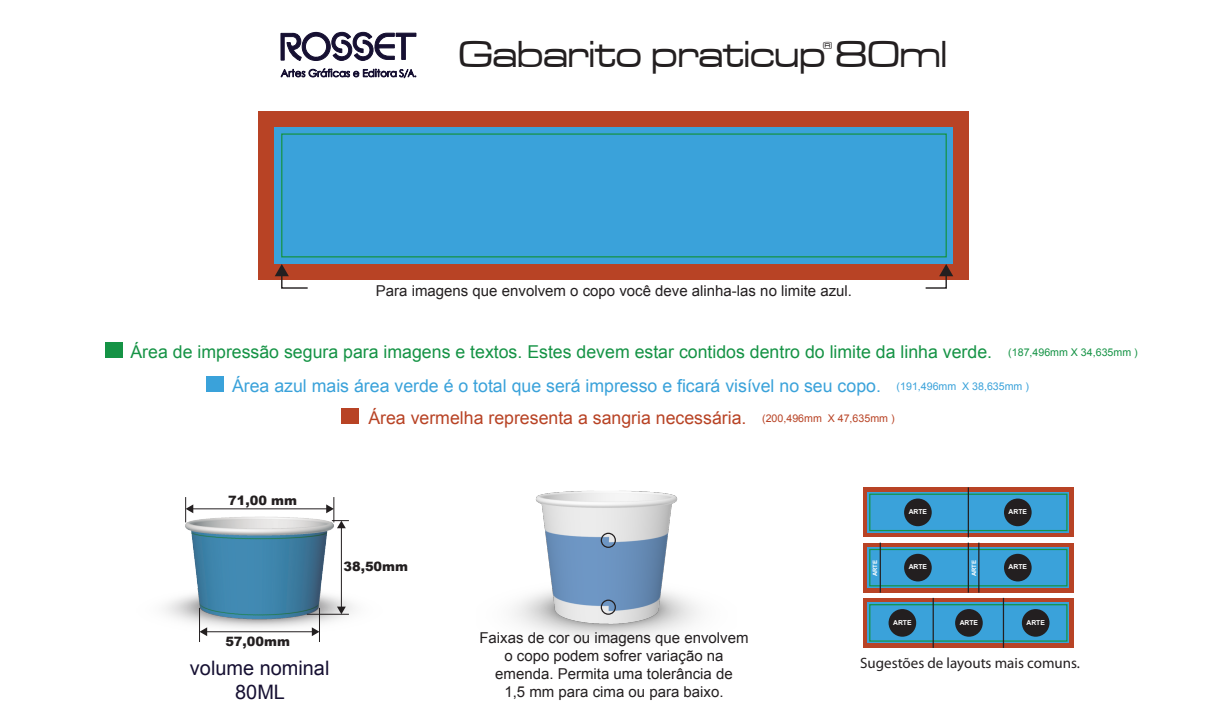
<style>
.page{position:relative;width:1228px;height:722px;background:#fff}
.page>*{position:absolute;margin:0;border:0;box-sizing:border-box;transform-origin:0 0}
.t1{font:38.88px "Microgramma D Medi Exte";color:#231f20}
.t2{font:19.88px/23.9px "Arial";color:#161032;text-align:center}
.t3{font:17.75px "Arial";color:#159345}
.t4{font:17.75px "Arial";color:#3aa2da}
.t5{font:17.75px "Arial";color:#b84325}
.t6{font:15px/18px "Arial";color:#231f20;text-align:center}
.t7{font:15px "Myriad Pro";color:#231f20}
.t8{font:900 12.88px "Arial";color:#231f20}
.t9{font:10.62px "Microgramma D Medi Exte";color:#231f20}
.t10{font:700 6.75px "Arial";color:#fff}
.t11{font:700 6px "Arial";color:#fff}
.s1{font-size:10.62px}
</style>
<div class="page">
<svg style="left:281px;top:32px;width:135px;height:29px"></svg>
<svg style="left:281px;top:69px;width:135px;height:9px"></svg>
<img style="left:164px;top:504px;width:190px;height:132px">
<hr style="left:319px;top:608px;width:1px;height:34px;background:#231f20">
<hr style="left:206px;top:631px;width:107px;height:1px;background:#231f20">
<svg style="left:200px;top:627px;width:7px;height:9px"></svg>
<svg style="left:312px;top:627px;width:7px;height:9px"></svg>
<hr style="left:199px;top:608px;width:1px;height:34px;background:#231f20">
<hr style="left:341px;top:527px;width:1px;height:81px;background:#231f20">
<svg style="left:337px;top:606px;width:9px;height:8px"></svg>
<hr style="left:307px;top:614px;width:42px;height:1px;background:#231f20">
<hr style="left:192px;top:508px;width:135px;height:1px;background:#231f20">
<svg style="left:185px;top:497px;width:8px;height:25px"></svg>
<svg style="left:326px;top:497px;width:23px;height:31px"></svg>
<div style="left:106px;top:342px;width:17px;height:16px;background:#159345"></div>
<div style="left:341px;top:408px;width:18px;height:16px;background:#b84325"></div>
<div style="left:206px;top:376px;width:18px;height:16px;background:#3aa2da"></div>
<div style="left:863px;top:487px;width:211px;height:50px;background:#b84325"></div>
<div style="left:868px;top:492px;width:201px;height:40px;background:#3aa2da"></div>
<div style="left:869px;top:493px;width:198px;height:38px;border:1px solid #159345"></div>
<hr style="left:968px;top:487px;width:1px;height:50px;background:#231f20">
<div style="left:863px;top:542px;width:211px;height:50px;background:#b84325"></div>
<div style="left:868px;top:547px;width:201px;height:41px;background:#3aa2da"></div>
<div style="left:869px;top:549px;width:198px;height:37px;border:1px solid #159345"></div>
<hr style="left:968px;top:542px;width:1px;height:50px;background:#231f20">
<hr style="left:978px;top:542px;width:1px;height:50px;background:#231f20">
<hr style="left:880px;top:542px;width:1px;height:50px;background:#231f20">
<div style="left:863px;top:598px;width:211px;height:50px;background:#b84325"></div>
<div style="left:868px;top:602px;width:201px;height:41px;background:#3aa2da"></div>
<div style="left:869px;top:604px;width:198px;height:37px;border:1px solid #159345"></div>
<hr style="left:933px;top:598px;width:1px;height:50px;background:#231f20">
<hr style="left:1003px;top:598px;width:1px;height:50px;background:#231f20">
<div style="left:904px;top:498px;width:28px;height:28px;background:#231f20;border-radius:50%"></div>
<div style="left:1004px;top:498px;width:28px;height:28px;background:#231f20;border-radius:50%"></div>
<div style="left:904px;top:554px;width:28px;height:27px;background:#231f20;border-radius:50%"></div>
<div style="left:1004px;top:554px;width:28px;height:27px;background:#231f20;border-radius:50%"></div>
<div style="left:889px;top:609px;width:27px;height:27px;background:#231f20;border-radius:50%"></div>
<div style="left:955px;top:609px;width:28px;height:27px;background:#231f20;border-radius:50%"></div>
<div style="left:1022px;top:609px;width:27px;height:27px;background:#231f20;border-radius:50%"></div>
<img style="left:514px;top:490px;width:185px;height:149px">
<div style="left:601px;top:532px;width:15px;height:16px;border:1px solid #231f20;border-radius:50%"></div>
<div style="left:601px;top:599px;width:15px;height:16px;border:1px solid #231f20;border-radius:50%"></div>
<div style="left:259px;top:111px;width:710px;height:169px;background:#b84325"></div>
<div style="left:275px;top:127px;width:678px;height:137px;background:#3aa2da"></div>
<div style="left:281px;top:133px;width:666px;height:124px;border:1px solid #159345"></div>
<svg style="left:925px;top:264px;width:28px;height:25px"></svg>
<svg style="left:275px;top:264px;width:33px;height:25px"></svg>
<h1 class="t1" style="left:458px;top:29px;width:490px">Gabarito praticup 80ml</h1>
<p class="t9" style="left:823px;top:38px;width:11px">®</p>
<p class="t6" style="left:376px;top:282px;width:478px">Para imagens que envolvem o copo você deve alinha-las no limite azul.</p>
<p class="t3" style="left:130px;top:340px;width:1009px">Área de impressão segura para imagens e textos. Estes devem estar contidos dentro do limite da linha verde. <span class="s1">(187,496mm X 34,635mm )</span></p>
<p class="t4" style="left:232px;top:374px;width:798px">Área azul mais área verde é o total que será impresso e ficará visível no seu copo. <span class="s1">(191,496mm X 38,635mm )</span></p>
<p class="t5" style="left:368px;top:406px;width:528px">Área vermelha representa a sangria necessária. <span class="s1">(200,496mm X 47,635mm )</span></p>
<p class="t8" style="left:228px;top:490px;width:70px">71,00 mm</p>
<p class="t8" style="left:343px;top:557px;width:66px">38,50mm</p>
<p class="t8" style="left:225px;top:632px;width:66px">57,00mm</p>
<h2 class="t2" style="left:190px;top:656px;width:141px">volume nominal<br>80ML</h2>
<p class="t6" style="left:479px;top:629px;width:271px">Faixas de cor ou imagens que envolvem o copo podem sofrer variação na emenda. Permita uma tolerância de<br>1,5 mm para cima ou para baixo.</p>
<p class="t10" style="left:909px;top:507px;width:20px">ARTE</p>
<p class="t10" style="left:1009px;top:507px;width:20px">ARTE</p>
<p class="t11" style="left:871px;top:576px;width:18px;rotate:-90deg">ARTE</p>
<p class="t11" style="left:970px;top:576px;width:18px;rotate:-90deg">ARTE</p>
<p class="t10" style="left:909px;top:562px;width:20px">ARTE</p>
<p class="t10" style="left:1009px;top:562px;width:20px">ARTE</p>
<p class="t10" style="left:893px;top:617px;width:20px">ARTE</p>
<p class="t10" style="left:960px;top:617px;width:20px">ARTE</p>
<p class="t10" style="left:1026px;top:617px;width:20px">ARTE</p>
<p class="t7" style="left:860px;top:654px;width:221px">Sugestões de layouts mais comuns.</p>
</div>
